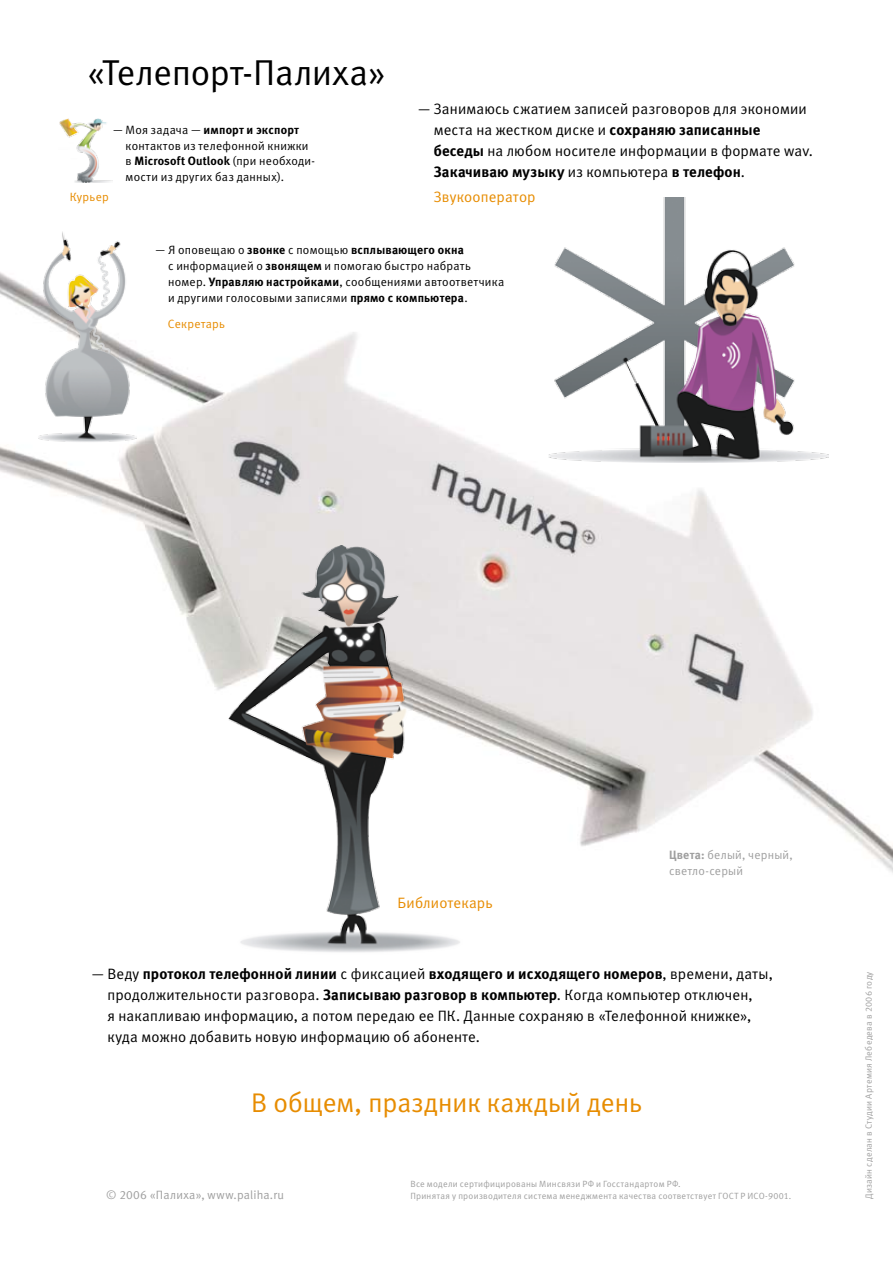
<style>
.page{position:relative;width:893px;height:1263px;background:#fff}
.page>*{position:absolute;margin:0;border:0;box-sizing:border-box;transform-origin:0 0}
.t1{font:36px "Meta Normal LFC";color:#000}
.t2{font:27px "Meta Normal LFC";color:#e78c00}
.t3{font:15px/21px "Meta Normal LFC";letter-spacing:.01em;color:#000}
.t4{font:15px "Meta Bold LFC";letter-spacing:.01em;color:#000}
.t5{font:15px "Meta Normal LFC";letter-spacing:.01em;color:#e78c00}
.t6{font:12px/15.8px "Meta Normal LFC";letter-spacing:.025em;color:#000}
.t7{font:12px "Meta Bold LFC";letter-spacing:.015em;color:#000}
.t8{font:12px/15.8px "Meta Normal LFC";letter-spacing:.02em;color:#9f9f9f}
.t9{font:12px "Meta Normal LFC";letter-spacing:.02em;color:#e78c00}
.t10{font:9px/12px "Meta Normal LFC";letter-spacing:.035em;color:#9f9f9f}
.s1{font-family:"Meta Normal LFC"}
.s2{font-family:"Meta Bold LFC"}
</style>
<div class="page">
<img style="left:0;top:272px;width:893px;height:601px">
<img style="left:59px;top:118px;width:54px;height:64px">
<img style="left:228px;top:546px;width:234px;height:406px">
<img style="left:38px;top:232px;width:99px;height:210px">
<img style="left:549px;top:197px;width:280px;height:266px">
<h1 class="t1" style="left:87px;top:52px;width:300px">«Телепорт-Палиха»</h1>
<p class="t7" style="left:113px;top:123px;width:187px"><span class="s1">— Моя задача —</span> импорт и экспорт</p>
<p class="t6" style="left:126px;top:138px;width:184px">контактов из телефонной книжки</p>
<p class="t7" style="left:126px;top:154px;width:191px"><span class="s1">в</span> Microsoft Outlook <span class="s1">(при необходи-</span></p>
<p class="t6" style="left:126px;top:169px;width:160px">мости из других баз данных).</p>
<p class="t9" style="left:70px;top:190px;width:41px">Курьер</p>
<p class="t3" style="left:434px;top:98px;width:381px;text-indent:-16px">— Занимаюсь сжатием записей разговоров для экономии места на жестком диске и <span class="s2">сохраняю записанные беседы</span> на любом носителе информации в формате wav.</p>
<p class="t4" style="left:434px;top:163px;width:313px">Закачиваю музыку <span class="s1">из компьютера</span> в телефон<span class="s1">.</span></p>
<p class="t5" style="left:434px;top:188px;width:103px">Звукооператор</p>
<p class="t7" style="left:156px;top:243px;width:310px"><span class="s1">— Я оповещаю о</span> звонке <span class="s1">с помощью</span> всплывающего окна</p>
<p class="t6" style="left:168px;top:258px;width:338px">с информацией о <span class="s2">звонящем</span> и помогаю быстро набрать номер. <span class="s2">Управляю настройками</span>, сообщениями автоответчика и другими голосовыми записями <span class="s2">прямо с компьютера</span>.</p>
<p class="t9" style="left:168px;top:317px;width:59px">Секретарь</p>
<p class="t5" style="left:398px;top:894px;width:97px">Библиотекарь</p>
<p class="t8" style="left:669px;top:847px;width:125px"><span class="s2">Цвета:</span> белый, черный, светло-серый</p>
<p class="t4" style="left:92px;top:965px;width:683px"><span class="s1">— Веду</span> протокол телефонной линии <span class="s1">с фиксацией</span> входящего и исходящего номеров<span class="s1">, времени, даты,</span></p>
<p class="t3" style="left:107px;top:984px;width:647px;text-align:justify">продолжительности разговора. <span class="s2">Записываю разговор в компьютер</span>. Когда компьютер отключен, я накапливаю информацию, а потом передаю ее ПК. Данные сохраняю в «Телефонной книжке», куда можно добавить новую информацию об абоненте.</p>
<h2 class="t2" style="left:251px;top:1088px;width:392px">В общем, праздник каждый день</h2>
<p class="t8" style="left:106px;top:1187px;width:179px">© 2006 «Палиха», www.paliha.ru</p>
<p class="t10" style="left:410px;top:1178px;width:383px">Все модели сертифицированы Минсвязи РФ и Госстандартом РФ.<br>Принятая у производителя система менеджмента качества соответствует ГОСТ Р ИСО-9001.</p>
<p class="t10" style="left:863px;top:1199px;width:229px;rotate:-90deg">Дизайн сделан в Студии Артемия Лебедева в 2006 году</p>
</div>
